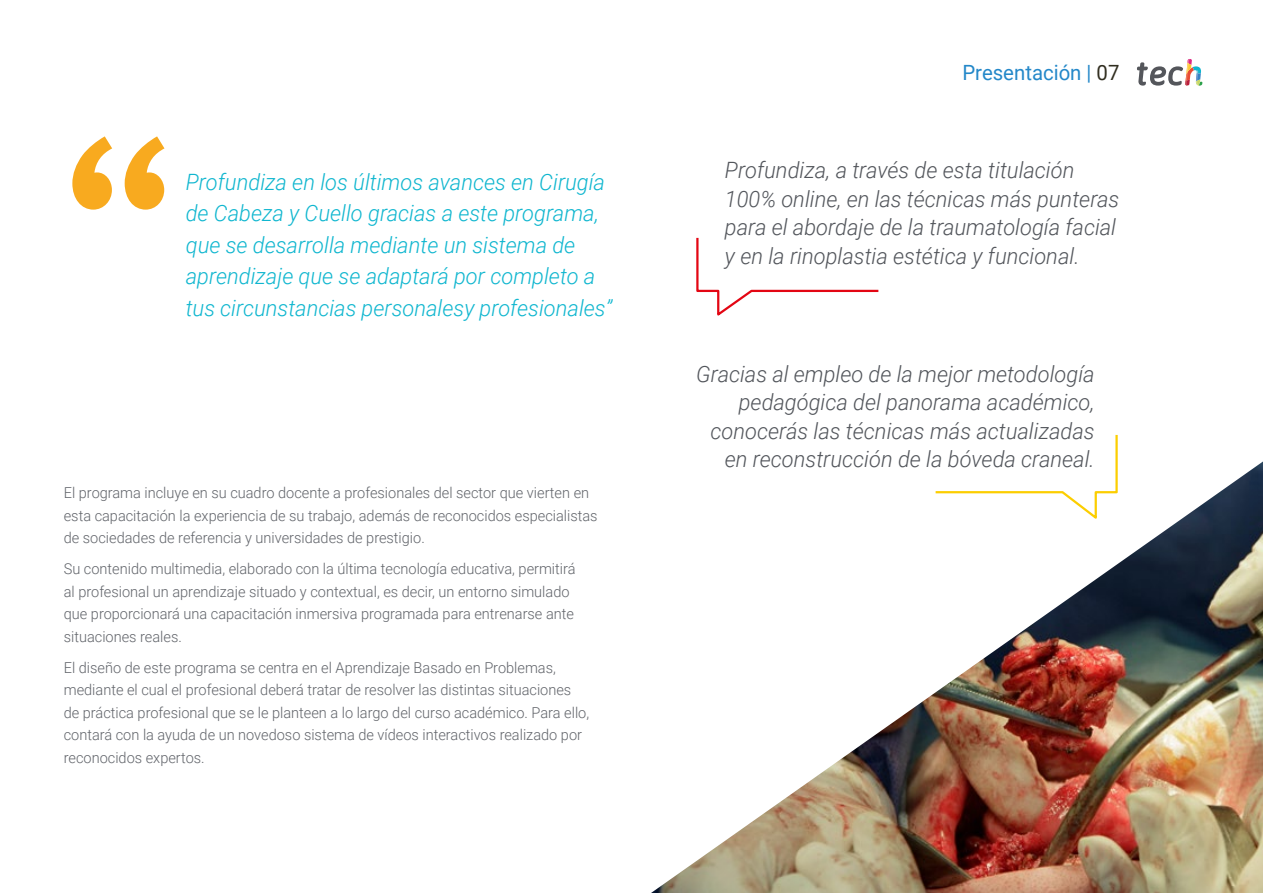
<style>
.page{position:relative;width:1263px;height:893px;background:#fff}
.page>*{position:absolute;margin:0;border:0;box-sizing:border-box;transform-origin:0 0}
.t1{font:italic 300 22.5px/28.5px "Roboto";color:#52555b;text-align:right}
.t2{font:italic 300 22.5px/31.5px "Roboto";color:#0fb6cf}
.t3{font:21px "Roboto";color:#2488c9}
.t4{font:300 15px/22.5px "Roboto";color:#61646a}
.s1{color:#312e20}
</style>
<div class="page">
<svg style="left:72px;top:136px;width:92px;height:74px"></svg>
<svg style="left:1115px;top:434px;width:3px;height:27px"></svg>
<svg style="left:696px;top:237px;width:183px;height:79px"></svg>
<svg style="left:1137px;top:59px;width:65px;height:27px"></svg>
<img style="left:651px;top:461px;width:612px;height:432px">
<h1 class="t2" style="left:186px;top:165px;width:428px">Profundiza en los últimos avances en Cirugía de Cabeza y Cuello gracias a este programa, que se desarrolla mediante un sistema de aprendizaje que se adaptará por completo a tus circunstancias personalesy profesionales”</h1>
<p class="t4" style="left:64px;top:481px;width:535px">El programa incluye en su cuadro docente a profesionales del sector que vierten en esta capacitación la experiencia de su trabajo, además de reconocidos especialistas de sociedades de referencia y universidades de prestigio.</p>
<p class="t4" style="left:64px;top:557px;width:513px">Su contenido multimedia, elaborado con la última tecnología educativa, permitirá al profesional un aprendizaje situado y contextual, es decir, un entorno simulado que proporcionará una capacitación inmersiva programada para entrenarse ante situaciones reales.</p>
<p class="t4" style="left:64px;top:655px;width:527px">El diseño de este programa se centra en el Aprendizaje Basado en Problemas, mediante el cual el profesional deberá tratar de resolver las distintas situaciones de práctica profesional que se le planteen a lo largo del curso académico. Para ello, contará con la ayuda de un novedoso sistema de vídeos interactivos realizado por reconocidos expertos.</p>
<h2 class="t3" style="left:962px;top:57px;width:159px">Presentación | <span class="s1">07</span></h2>
<h1 class="t1" style="left:725px;top:155px;width:396px;text-align:left">Profundiza, a través de esta titulación 100% online, en las técnicas más punteras para el abordaje de la traumatología facial y en la rinoplastia estética y funcional.</h1>
<h1 class="t1" style="left:696px;top:359px;width:400px">Gracias al empleo de la mejor metodología pedagógica del panorama académico, conocerás las técnicas más actualizadas en reconstrucción de la bóveda craneal.</h1>
</div>
